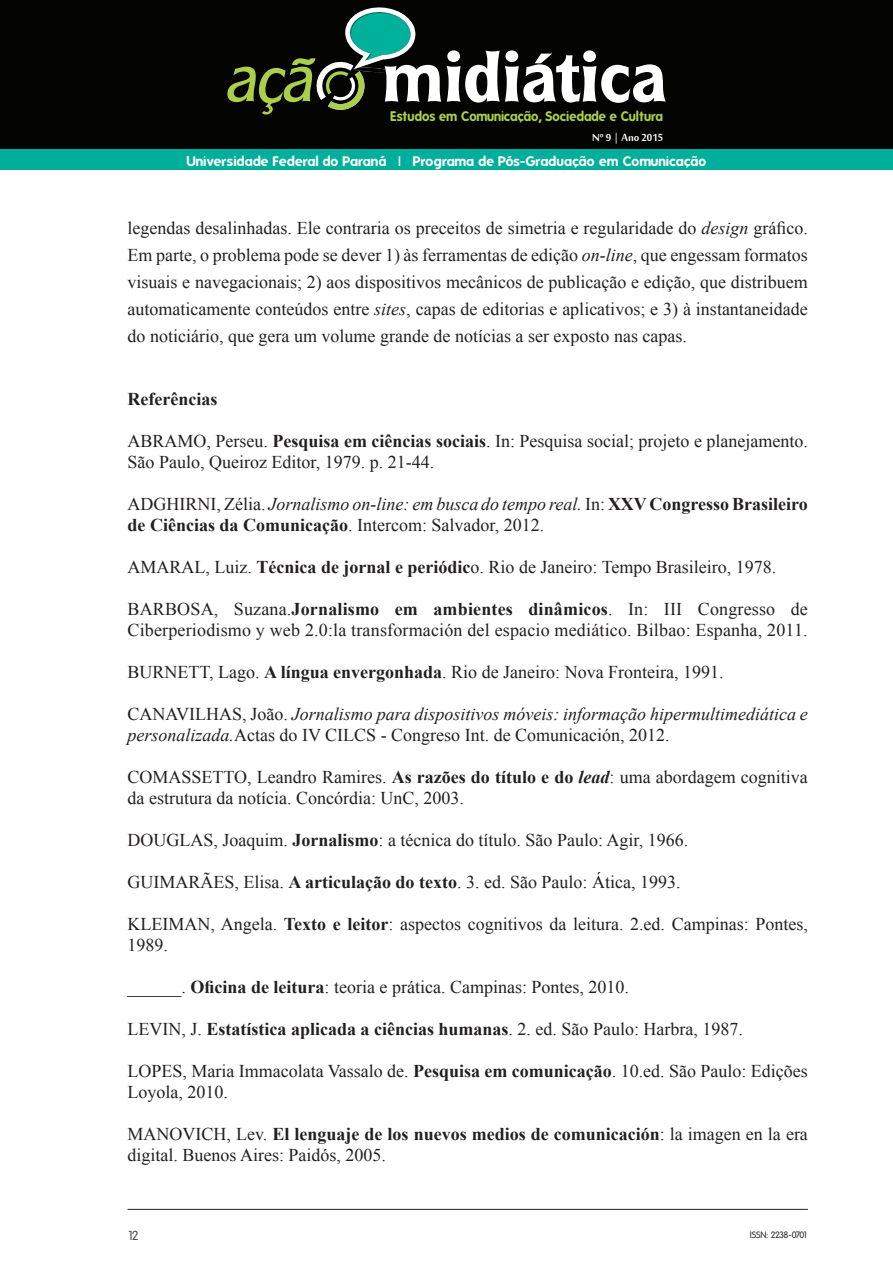
<style>
.page{position:relative;width:893px;height:1263px;background:#fff}
.page>*{position:absolute;margin:0;border:0;box-sizing:border-box;transform-origin:0 0}
.t1{font:18px/21px "Times New Roman";color:#231f20}
.t2{font:italic 18px/21px "Times New Roman";color:#231f20}
.t3{font:700 18px/21px "Times New Roman";color:#231f20}
.t4{font:15.6px "Mool Boran";color:#fff}
.t5{font:700 13.5px "Folks";letter-spacing:.01em;color:#fff}
.t6{font:700 13.5px "Folks";color:#accf4a;scale:.94 1}
.t7{font:12.75px "Folks";color:#4b4c4d}
.t8{font:9px "Folks";letter-spacing:-.065em;color:#231f20}
.s1{font-style:italic}
.s2{font-weight:700}
.s3{font-weight:400}
.s4{font-weight:400;font-style:italic}
.s5{font-style:normal}
.s6{font-weight:700;font-style:italic}
</style>
<div class="page">
<hr style="left:128px;top:1209px;width:680px;height:1px;background:#231f20">
<div style="left:0;top:0;width:893px;height:149px;background:#040503"></div>
<div style="left:0;top:149px;width:893px;height:21px;background:#00af9b"></div>
<svg style="left:227px;top:7px;width:439px;height:108px"></svg>
<p class="t6" style="left:391px;top:108px;width:292px">Estudos em Comunicação, Sociedade e Cultura</p>
<p class="t4" style="left:592px;top:126px;width:73px">Nº 9 | Ano 2015</p>
<p class="t5" style="left:186px;top:153px;width:522px">Universidade Federal do Paraná | Programa de Pós-Graduação em Comunicação</p>
<p class="t1" style="left:128px;top:214px;width:682px;line-height:27px;text-align:justify">legendas desalinhadas. Ele contraria os preceitos de simetria e regularidade do <span class="s1">design</span> gráfico.<br>Em parte, o problema pode se dever 1) às ferramentas de edição <span class="s1">on-line</span>, que engessam formatos visuais e navegacionais; 2) aos dispositivos mecânicos de publicação e edição, que distribuem automaticamente conteúdos entre <span class="s1">sites</span>, capas de editorias e aplicativos; e 3) à instantaneidade do noticiário, que gera um volume grande de notícias a ser exposto nas capas.</p>
<p class="t3" style="left:128px;top:388px;width:91px">Referências</p>
<p class="t1" style="left:128px;top:430px;width:682px">ABRAMO, Perseu. <span class="s2">Pesquisa em ciências sociais</span>. In: Pesquisa social; projeto e planejamento.<br>São Paulo, Queiroz Editor, 1979. p. 21-44.</p>
<p class="t3" style="left:128px;top:493px;width:682px"><span class="s3">ADGHIRNI, Zélia.</span> <span class="s4">Jornalismo on-line: em busca do tempo real.</span> <span class="s3">In:</span> XXV Congresso Brasileiro de Ciências da Comunicação<span class="s3">. Intercom: Salvador, 2012.</span></p>
<p class="t1" style="left:128px;top:556px;width:650px">AMARAL, Luiz. <span class="s2">Técnica de jornal e periódic</span>o. Rio de Janeiro: Tempo Brasileiro, 1978.</p>
<p class="t1" style="left:128px;top:598px;width:682px">BARBOSA, Suzana.<span class="s2">Jornalismo em ambientes dinâmicos</span>. In: III Congresso de<br>Ciberperiodismo y web 2.0:la transformación del espacio mediático. Bilbao: Espanha, 2011.</p>
<p class="t1" style="left:128px;top:661px;width:598px">BURNETT, Lago. <span class="s2">A língua envergonhada</span>. Rio de Janeiro: Nova Fronteira, 1991.</p>
<p class="t2" style="left:128px;top:703px;width:682px"><span class="s5">CANAVILHAS, João.</span> Jornalismo para dispositivos móveis: informação hipermultimediática e personalizada.<span class="s5">Actas do IV CILCS - Congreso Int. de Comunicación, 2012.</span></p>
<p class="t1" style="left:128px;top:766px;width:682px">COMASSETTO, Leandro Ramires. <span class="s2">As razões do título e do</span> <span class="s6">lead</span>: uma abordagem cognitiva da estrutura da notícia. Concórdia: UnC, 2003.</p>
<p class="t1" style="left:128px;top:829px;width:562px">DOUGLAS, Joaquim. <span class="s2">Jornalismo</span>: a técnica do título. São Paulo: Agir, 1966.</p>
<p class="t1" style="left:128px;top:871px;width:554px">GUIMARÃES, Elisa. <span class="s2">A articulação do texto</span>. 3. ed. São Paulo: Ática, 1993.</p>
<p class="t1" style="left:128px;top:913px;width:682px">KLEIMAN, Angela. <span class="s2">Texto e leitor</span>: aspectos cognitivos da leitura. 2.ed. Campinas: Pontes,<br>1989.</p>
<p class="t1" style="left:128px;top:976px;width:503px">______. <span class="s2">Oficina de leitura</span>: teoria e prática. Campinas: Pontes, 2010.</p>
<p class="t1" style="left:128px;top:1018px;width:617px">LEVIN, J. <span class="s2">Estatística aplicada a ciências humanas</span>. 2. ed. São Paulo: Harbra, 1987.</p>
<p class="t1" style="left:128px;top:1060px;width:682px">LOPES, Maria Immacolata Vassalo de. <span class="s2">Pesquisa em comunicação</span>. 10.ed. São Paulo: Edições<br>Loyola, 2010.</p>
<p class="t1" style="left:128px;top:1123px;width:682px">MANOVICH, Lev. <span class="s2">El lenguaje de los nuevos medios de comunicación</span>: la imagen en la era digital. Buenos Aires: Paidós, 2005.</p>
<p class="t7" style="left:128px;top:1229px;width:13px">12</p>
<p class="t8" style="left:750px;top:1230px;width:60px">ISSN: 2238-0701</p>
</div>
